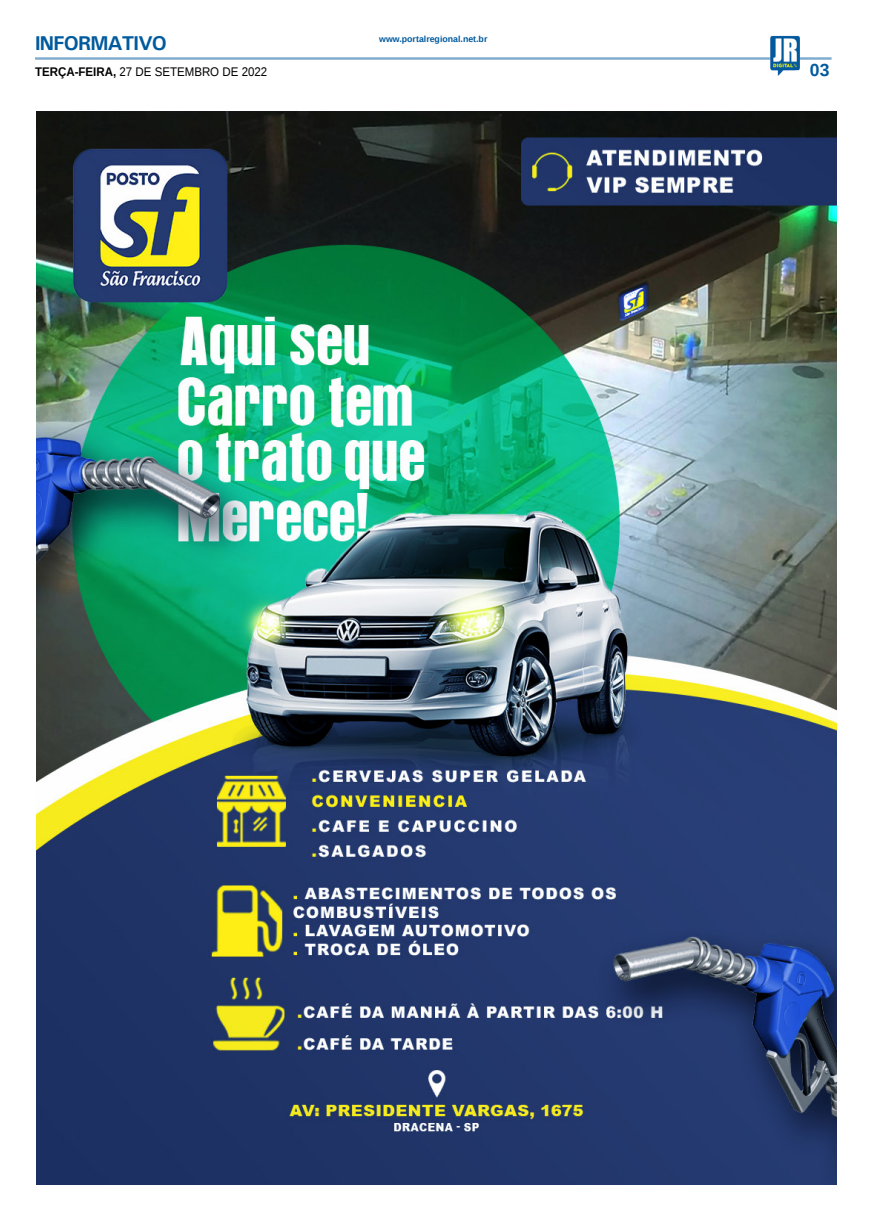
<style>
.page{position:relative;width:869px;height:1223px;background:#fff}
.page>*{position:absolute;margin:0;border:0;box-sizing:border-box;transform-origin:0 0}
.TITULO_PG{font:700 20px "Univers";letter-spacing:-.04em;color:#005a9e}
.TÍTULO{font:700 17.5px "Liberation Sans";color:#005a9e}
.DATA_PG{font:12.5px "Liberation Sans";color:#000;scale:.92 1}
.DATA_PG-2{font:700 8.75px "Liberation Sans";color:#005a9e}
.s1{font-weight:700}
</style>
<div class="page">
<hr style="left:35px;top:57px;width:796px;height:3px;background:#005a9e">
<img style="left:769px;top:36px;width:30px;height:40px">
<img style="left:36px;top:112px;width:800px;height:1072px">
<p class="TITULO_PG" style="left:35px;top:31px;width:133px">INFORMATIVO</p>
<p class="DATA_PG" style="left:35px;top:65px;width:254px"><span class="s1">TERÇA-FEIRA,</span> 27 DE SETEMBRO DE 2022</p>
<p class="DATA_PG-2" style="left:379px;top:33px;width:110px">www.portalregional.net.br</p>
<p class="TÍTULO" style="left:809px;top:58px;width:21px">03</p>
</div>
